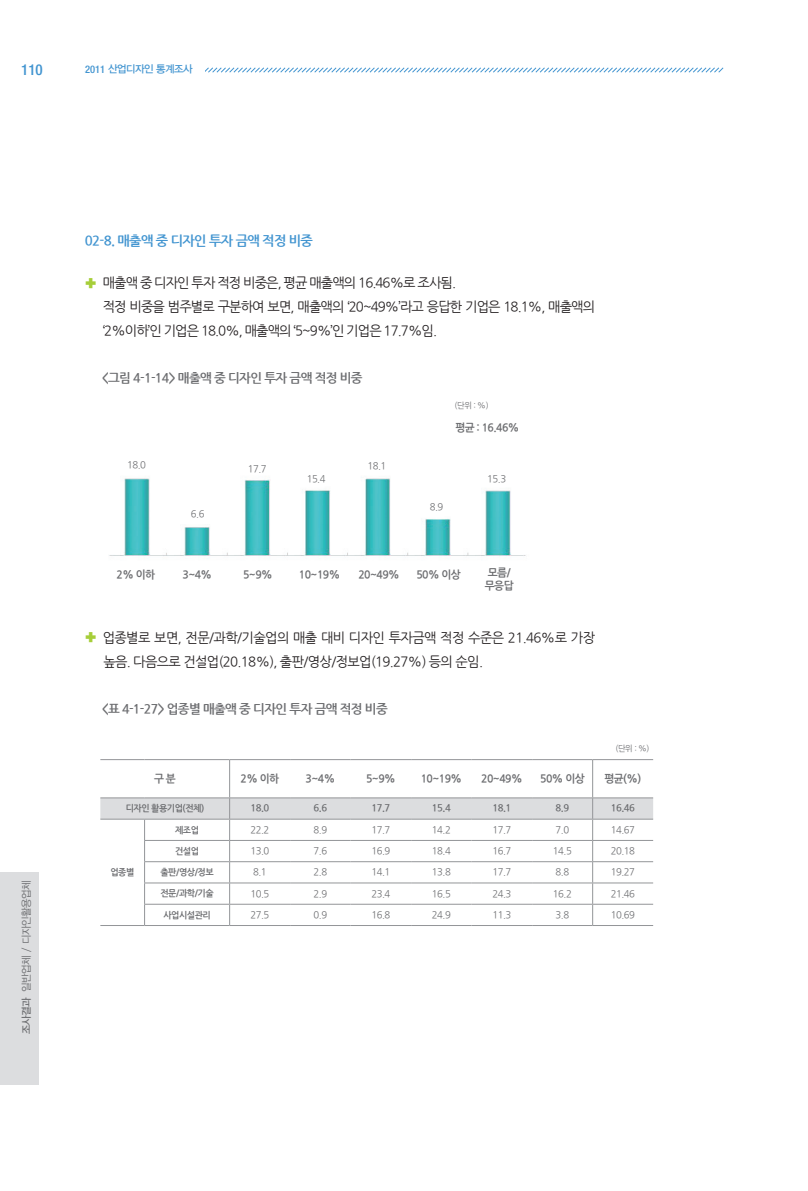
<style>
.page{position:relative;width:808px;height:1191px;background:#fff}
.page>*{position:absolute;margin:0;border:0;box-sizing:border-box;transform-origin:0 0}
.t1{font:500 condensed 15px "Helvetica Neue";color:#4194d0}
.t2{font:13.5px/24px "Nanum Gothic";letter-spacing:-.07em;color:#231f20}
.t3{font:13.5px/24px "Nanum Gothic";letter-spacing:-.045em;color:#231f20}
.t4{font:700 13.5px "Nanum Gothic";letter-spacing:-.05em;color:#4194d0}
.t5{font:700 12.75px "Nanum Gothic";letter-spacing:-.05em;color:#6c6d70}
.t6{font:10.8px/13.5px "Nanum Gothic OTF Bold";letter-spacing:-.05em;color:#6c6d70}
.t7{font:10.5px "YDIYGO320";letter-spacing:-.05em;color:#6c6d70}
.t8{font:10.5px "YDIYGO330";letter-spacing:-.05em;color:#4194d0}
.t9{font:9.75px "Nanum Gothic";letter-spacing:-.05em;color:#6c6d70}
.t10{font:700 9.75px "Nanum Gothic";letter-spacing:-.05em;color:#6c6d70}
.t11{font:9px "Nanum Gothic OTF Bold";letter-spacing:-.05em;color:#6c6d70}
.t12{font:8.25px "Nanum Gothic";color:#6c6d70}
.s1{font-family:"Helvetica Neue";font-weight:500;font-stretch:condensed}
.s2{font-size:13.05px;color:#a6ce39}
.s3{font-family:"YDIYGO330"}
</style>
<div class="page">
<svg style="left:205px;top:67px;width:519px;height:6px"></svg>
<div style="left:0;top:872px;width:38px;height:212px;background:#dcdddf"></div>
<img style="left:109px;top:478px;width:417px;height:78px">
<hr style="left:100px;top:759px;width:45px;height:1px;background:#939598">
<hr style="left:145px;top:759px;width:85px;height:1px;background:#939598">
<hr style="left:230px;top:759px;width:60px;height:1px;background:#939598">
<hr style="left:290px;top:759px;width:61px;height:1px;background:#939598">
<hr style="left:351px;top:759px;width:60px;height:1px;background:#939598">
<hr style="left:411px;top:759px;width:61px;height:1px;background:#939598">
<hr style="left:472px;top:759px;width:60px;height:1px;background:#939598">
<hr style="left:532px;top:759px;width:61px;height:1px;background:#939598">
<hr style="left:593px;top:759px;width:60px;height:1px;background:#939598">
<hr style="left:100px;top:797px;width:45px;height:1px;background:#939598">
<hr style="left:145px;top:797px;width:85px;height:1px;background:#939598">
<hr style="left:230px;top:797px;width:60px;height:1px;background:#939598">
<hr style="left:290px;top:797px;width:61px;height:1px;background:#939598">
<hr style="left:351px;top:797px;width:60px;height:1px;background:#939598">
<hr style="left:411px;top:797px;width:61px;height:1px;background:#939598">
<hr style="left:472px;top:797px;width:60px;height:1px;background:#939598">
<hr style="left:532px;top:797px;width:61px;height:1px;background:#939598">
<hr style="left:593px;top:797px;width:60px;height:1px;background:#939598">
<hr style="left:100px;top:925px;width:45px;height:1px;background:#939598">
<hr style="left:145px;top:925px;width:85px;height:1px;background:#939598">
<hr style="left:230px;top:925px;width:60px;height:1px;background:#939598">
<hr style="left:290px;top:925px;width:61px;height:1px;background:#939598">
<hr style="left:351px;top:925px;width:60px;height:1px;background:#939598">
<hr style="left:411px;top:925px;width:61px;height:1px;background:#939598">
<hr style="left:472px;top:925px;width:60px;height:1px;background:#939598">
<hr style="left:532px;top:925px;width:61px;height:1px;background:#939598">
<hr style="left:593px;top:925px;width:60px;height:1px;background:#939598">
<hr style="left:229px;top:760px;width:1px;height:37px;background:#939598">
<hr style="left:592px;top:760px;width:1px;height:37px;background:#939598">
<svg style="left:100px;top:798px;width:553px;height:127px"></svg>
<h1 class="t1" style="left:21px;top:60px;width:23px">110</h1>
<p class="t8" style="left:85px;top:63px;width:109px"><span class="s1">2011</span> 산업디자인 통계조사</p>
<h2 class="t4" style="left:85px;top:234px;width:230px">02-8. 매출액 중 디자인 투자 금액 적정 비중</h2>
<h2 class="t2" style="left:103px;top:271px;width:494px;text-indent:-18px"><span class="s2">✚</span> 매출액 중 디자인 투자 적정 비중은, 평균 매출액의 16.46%로 조사됨.<br>적정 비중을 범주별로 구분하여 보면, 매출액의 ‘20~49%’라고 응답한 기업은 18.1%, 매출액의 ‘2%이하’인 기업은 18.0%, 매출액의 ‘5~9%’인 기업은 17.7%임.</h2>
<h3 class="t5" style="left:102px;top:372px;width:262px">&lt;그림 4-1-14&gt; 매출액 중 디자인 투자 금액 적정 비중</h3>
<p class="t12" style="left:455px;top:401px;width:36px">(단위 : %)</p>
<p class="t9" style="left:127px;top:460px;width:20px">18.0</p>
<p class="t9" style="left:191px;top:509px;width:15px">6.6</p>
<p class="t9" style="left:248px;top:464px;width:20px">17.7</p>
<p class="t9" style="left:307px;top:474px;width:20px">15.4</p>
<p class="t9" style="left:368px;top:461px;width:20px">18.1</p>
<p class="t6" style="left:455px;top:421px;width:66px">평균 : 16.46%</p>
<p class="t9" style="left:430px;top:502px;width:15px">8.9</p>
<p class="t9" style="left:487px;top:474px;width:20px">15.3</p>
<p class="t6" style="left:117px;top:568px;width:40px">2% 이하</p>
<p class="t6" style="left:182px;top:568px;width:31px">3~4%</p>
<p class="t6" style="left:243px;top:568px;width:31px">5~9%</p>
<p class="t6" style="left:299px;top:568px;width:43px">10~19%</p>
<p class="t6" style="left:358px;top:568px;width:43px">20~49%</p>
<p class="t6" style="left:416px;top:568px;width:46px">50% 이상</p>
<p class="t6" style="left:485px;top:566px;width:30px">모름/ 무응답</p>
<h2 class="t3" style="left:103px;top:625px;width:493px;text-indent:-18px"><span class="s2">✚</span> 업종별로 보면, 전문/과학/기술업의 매출 대비 디자인 투자금액 적정 수준은 21.46%로 가장 높음. 다음으로 건설업(20.18%), 출판/영상/정보업(19.27%) 등의 순임.</h2>
<h3 class="t5" style="left:102px;top:702px;width:287px">&lt;표 4-1-27&gt; 업종별 매출액 중 디자인 투자 금액 적정 비중</h3>
<p class="t12" style="left:615px;top:744px;width:36px">(단위 : %)</p>
<p class="t7" style="left:21px;top:1033px;width:154px;rotate:-90deg"><span class="s3">조사결과</span> 일반업체 / 디자인활용업체</p>
<p class="t6" style="left:154px;top:772px;width:23px">구 분</p>
<p class="t6" style="left:241px;top:772px;width:40px">2% 이하</p>
<p class="t6" style="left:306px;top:772px;width:31px">3~4%</p>
<p class="t6" style="left:366px;top:772px;width:31px">5~9%</p>
<p class="t6" style="left:421px;top:772px;width:43px">10~19%</p>
<p class="t6" style="left:481px;top:772px;width:43px">20~49%</p>
<p class="t6" style="left:540px;top:772px;width:46px">50% 이상</p>
<p class="t6" style="left:604px;top:772px;width:39px">평균(%)</p>
<p class="t11" style="left:126px;top:803px;width:80px">디자인 활용기업(전체)</p>
<p class="t10" style="left:250px;top:803px;width:20px">18.0</p>
<p class="t10" style="left:314px;top:803px;width:15px">6.6</p>
<p class="t10" style="left:371px;top:803px;width:20px">17.7</p>
<p class="t10" style="left:432px;top:803px;width:20px">15.4</p>
<p class="t10" style="left:492px;top:803px;width:20px">18.1</p>
<p class="t10" style="left:556px;top:803px;width:15px">8.9</p>
<p class="t10" style="left:611px;top:803px;width:26px">16.46</p>
<p class="t11" style="left:110px;top:867px;width:25px">업종별</p>
<p class="t11" style="left:175px;top:825px;width:25px">제조업</p>
<p class="t9" style="left:250px;top:825px;width:20px">22.2</p>
<p class="t9" style="left:314px;top:825px;width:15px">8.9</p>
<p class="t9" style="left:371px;top:825px;width:20px">17.7</p>
<p class="t9" style="left:432px;top:825px;width:20px">14.2</p>
<p class="t9" style="left:492px;top:825px;width:20px">17.7</p>
<p class="t9" style="left:556px;top:825px;width:15px">7.0</p>
<p class="t9" style="left:611px;top:825px;width:26px">14.67</p>
<p class="t11" style="left:175px;top:846px;width:25px">건설업</p>
<p class="t9" style="left:250px;top:846px;width:20px">13.0</p>
<p class="t9" style="left:314px;top:846px;width:15px">7.6</p>
<p class="t9" style="left:371px;top:846px;width:20px">16.9</p>
<p class="t9" style="left:432px;top:846px;width:20px">18.4</p>
<p class="t9" style="left:492px;top:846px;width:20px">16.7</p>
<p class="t9" style="left:553px;top:846px;width:20px">14.5</p>
<p class="t9" style="left:611px;top:846px;width:26px">20.18</p>
<p class="t11" style="left:160px;top:867px;width:55px">출판/영상/정보</p>
<p class="t9" style="left:253px;top:867px;width:15px">8.1</p>
<p class="t9" style="left:314px;top:867px;width:15px">2.8</p>
<p class="t9" style="left:371px;top:867px;width:20px">14.1</p>
<p class="t9" style="left:432px;top:867px;width:20px">13.8</p>
<p class="t9" style="left:492px;top:867px;width:20px">17.7</p>
<p class="t9" style="left:556px;top:867px;width:15px">8.8</p>
<p class="t9" style="left:611px;top:867px;width:26px">19.27</p>
<p class="t11" style="left:160px;top:888px;width:55px">전문/과학/기술</p>
<p class="t9" style="left:250px;top:888px;width:20px">10.5</p>
<p class="t9" style="left:314px;top:888px;width:15px">2.9</p>
<p class="t9" style="left:371px;top:888px;width:20px">23.4</p>
<p class="t9" style="left:432px;top:888px;width:20px">16.5</p>
<p class="t9" style="left:492px;top:888px;width:20px">24.3</p>
<p class="t9" style="left:553px;top:888px;width:20px">16.2</p>
<p class="t9" style="left:611px;top:888px;width:26px">21.46</p>
<p class="t11" style="left:163px;top:910px;width:49px">사업시설관리</p>
<p class="t9" style="left:250px;top:910px;width:20px">27.5</p>
<p class="t9" style="left:314px;top:910px;width:15px">0.9</p>
<p class="t9" style="left:371px;top:910px;width:20px">16.8</p>
<p class="t9" style="left:432px;top:910px;width:20px">24.9</p>
<p class="t9" style="left:492px;top:910px;width:20px">11.3</p>
<p class="t9" style="left:556px;top:910px;width:15px">3.8</p>
<p class="t9" style="left:611px;top:910px;width:26px">10.69</p>
</div>
